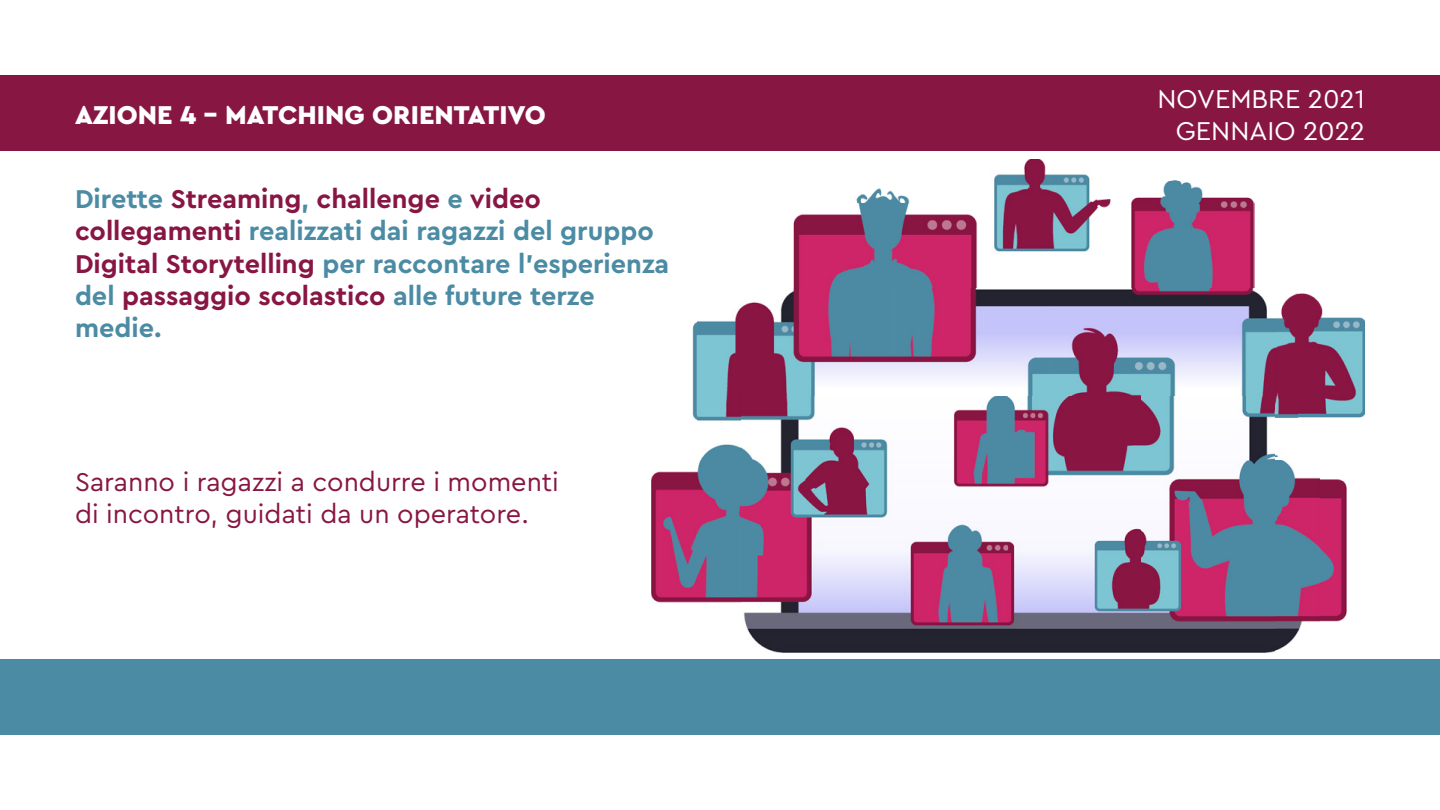
<style>
.page{position:relative;width:1440px;height:810px;background:#fff}
.page>*{position:absolute;margin:0;border:0;box-sizing:border-box;transform-origin:0 0}
.t1{font:700 27px/32.4px "Cera Pro";color:#4b8ba4}
.t2{font:27px/32.4px "Cera Pro";color:#881643}
.t3{font:900 27px "Cera Pro";color:#fff}
.t4{font:27px/32.4px "Cera Pro";color:#fff;text-align:right}
.s1{color:#881643}
</style>
<div class="page">
<div style="left:0;top:75px;width:1440px;height:76px;background:#881643"></div>
<div style="left:0;top:659px;width:1440px;height:76px;background:#4b8ba4"></div>
<img style="left:741px;top:287px;width:535px;height:365px">
<img style="left:1276px;top:460px;width:45px;height:191px">
<img style="left:1321px;top:481px;width:26px;height:141px">
<img style="left:651px;top:459px;width:90px;height:144px">
<img style="left:1321px;top:479px;width:22px;height:2px">
<img style="left:696px;top:309px;width:45px;height:150px">
<img style="left:1276px;top:293px;width:22px;height:164px">
<img style="left:692px;top:322px;width:4px;height:98px">
<img style="left:1298px;top:309px;width:67px;height:109px">
<img style="left:1298px;top:293px;width:25px;height:16px">
<img style="left:785px;top:202px;width:201px;height:86px">
<img style="left:1120px;top:180px;width:134px;height:108px">
<img style="left:994px;top:159px;width:103px;height:93px">
<img style="left:1097px;top:199px;width:14px;height:10px">
<img style="left:856px;top:188px;width:54px;height:14px">
<p class="t3" style="left:75px;top:97px;width:472px">AZIONE 4 - MATCHING ORIENTATIVO</p>
<p class="t1" style="left:75px;top:181px;width:596px">Dirette <span class="s1">Streaming</span>, <span class="s1">challenge</span> e <span class="s1">video collegamenti</span> realizzati dai ragazzi del gruppo <span class="s1">Digital Storytelling</span> per raccontare l’esperienza del <span class="s1">passaggio scolastico</span> alle future terze medie.</p>
<p class="t2" style="left:75px;top:464px;width:485px">Saranno i ragazzi a condurre i momenti di incontro, guidati da un operatore.</p>
<p class="t4" style="left:1158px;top:81px;width:209px">NOVEMBRE 2021<br>GENNAIO 2022</p>
</div>
